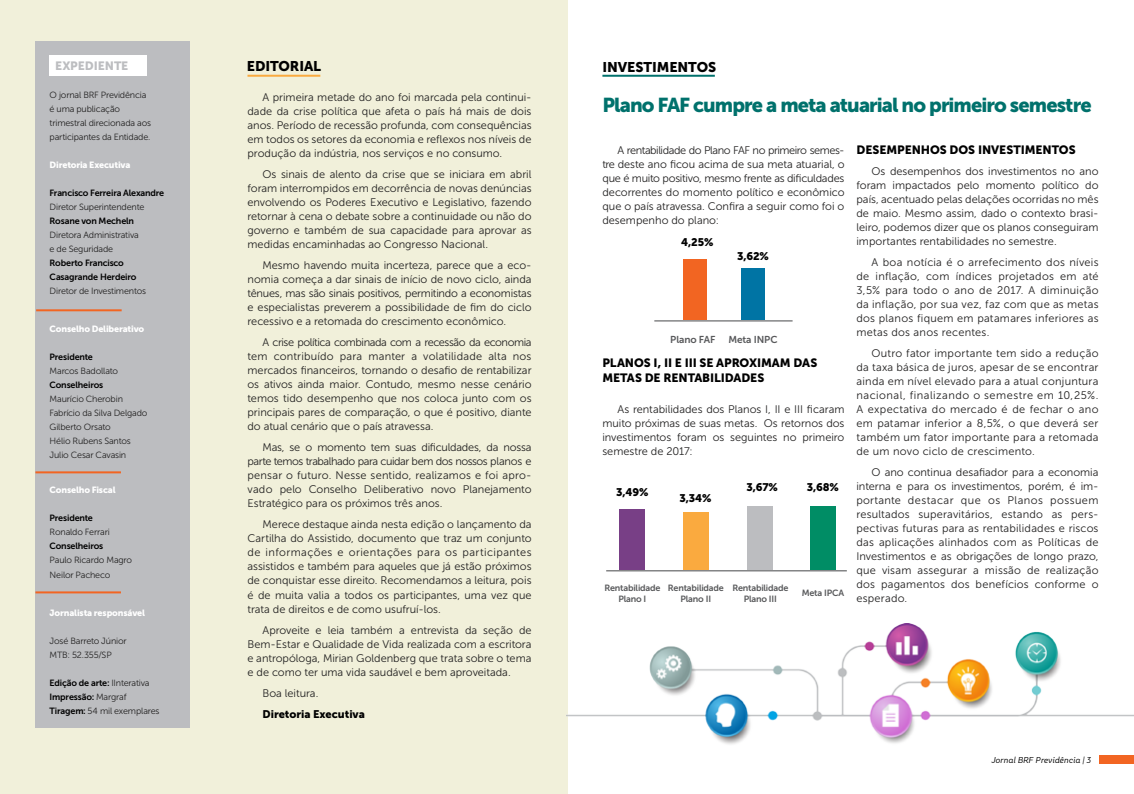
<style>
.page{position:relative;width:1134px;height:794px;background:#fff}
.page>*{position:absolute;margin:0;border:0;box-sizing:border-box;transform-origin:0 0}
.t1{font:20px "Museo Sans 900";letter-spacing:-.045em;color:#00716c}
.t2{font:14px "Museo Sans 900";letter-spacing:-.01em;color:#000}
.t3{font:12px/14.4px "Museo Sans 900";letter-spacing:-.005em;color:#000}
.t4{font:12px "Museo Sans 900";letter-spacing:-.01em;color:#bcbdc0}
.t5{font:11px/14px "Museo Sans 300";color:#222121;text-align:justify}
.t6{font:11px "Museo Sans 900";letter-spacing:-.005em;color:#000}
.t7{font:10px "Museo Sans 700";letter-spacing:-.01em;color:#58595b}
.t8{font:9px/14px "Museo Sans 300";letter-spacing:-.02em;color:#222121}
.t9{font:9px/14px "Museo Sans 700";letter-spacing:-.015em;color:#000}
.t10{font:9px "Museo Sans 900";letter-spacing:-.02em;color:#fff}
.t11{font:9px/10.8px "Museo Sans 700";letter-spacing:-.02em;color:#58595b;text-align:center}
.t12{font:italic 8px "Skola Sans";color:#000}
.s1{font-family:"Museo Sans 300";color:#222121}
.s2{font-family:"Museo Sans 700";color:#000}
</style>
<div class="page">
<div style="left:0;top:0;width:567px;height:794px;background:#f1f0d9"></div>
<div style="left:35px;top:42px;width:154px;height:686px;background:#bcbdc0"></div>
<hr style="left:36px;top:309px;width:86px;height:2px;background:#f26522">
<hr style="left:35px;top:471px;width:86px;height:2px;background:#f26522">
<hr style="left:35px;top:591px;width:86px;height:2px;background:#f26522">
<div style="left:50px;top:55px;width:97px;height:21px;background:#fff"></div>
<hr style="left:247px;top:75px;width:73px;height:2px;background:#faaa3f">
<hr style="left:602px;top:75px;width:113px;height:2px;background:#00716c">
<hr style="left:654px;top:320px;width:138px;height:1px;background:#58595b">
<div style="left:683px;top:259px;width:24px;height:61px;background:#f26522"></div>
<div style="left:741px;top:268px;width:24px;height:52px;background:#0074a4"></div>
<hr style="left:606px;top:570px;width:241px;height:1px;background:#58595b">
<div style="left:620px;top:509px;width:25px;height:61px;background:#783f86"></div>
<div style="left:683px;top:512px;width:25px;height:58px;background:#faaa3f"></div>
<div style="left:748px;top:506px;width:25px;height:64px;background:#bcbdc0"></div>
<div style="left:810px;top:506px;width:25px;height:64px;background:#008d65"></div>
<img style="left:567px;top:623px;width:567px;height:122px">
<div style="left:1099px;top:756px;width:35px;height:8px;background:#f26522"></div>
<p class="t4" style="left:55px;top:59px;width:75px">EXPEDIENTE</p>
<p class="t8" style="left:50px;top:88px;width:103px">O jornal BRF Previdência é uma publicação trimestral direcionada aos participantes da Entidade.</p>
<p class="t10" style="left:50px;top:159px;width:82px">Diretoria Executiva</p>
<p class="t9" style="left:50px;top:186px;width:116px">Francisco Ferreira Alexandre</p>
<p class="t8" style="left:50px;top:200px;width:96px">Diretor Superintendente</p>
<p class="t9" style="left:50px;top:214px;width:86px">Rosane von Mecheln</p>
<p class="t8" style="left:50px;top:228px;width:91px">Diretora Administrativa e de Seguridade</p>
<p class="t9" style="left:50px;top:256px;width:88px">Roberto Francisco<br>Casagrande Herdeiro</p>
<p class="t8" style="left:50px;top:284px;width:98px">Diretor de Investimentos</p>
<p class="t10" style="left:50px;top:324px;width:96px">Conselho Deliberativo</p>
<p class="t9" style="left:50px;top:350px;width:45px">Presidente</p>
<p class="t8" style="left:50px;top:364px;width:70px">Marcos Badollato</p>
<p class="t9" style="left:50px;top:378px;width:55px">Conselheiros</p>
<p class="t8" style="left:50px;top:392px;width:99px">Maurício Cherobin<br>Fabrício da Silva Delgado<br>Gilberto Orsato<br>Hélio Rubens Santos<br>Julio Cesar Cavasin</p>
<p class="t10" style="left:50px;top:485px;width:67px">Conselho Fiscal</p>
<p class="t9" style="left:50px;top:511px;width:45px">Presidente</p>
<p class="t8" style="left:50px;top:525px;width:62px">Ronaldo Ferrari</p>
<p class="t9" style="left:50px;top:539px;width:55px">Conselheiros</p>
<p class="t8" style="left:50px;top:553px;width:84px">Paulo Ricardo Magro<br>Neilor Pacheco</p>
<p class="t10" style="left:50px;top:608px;width:97px">Jornalista responsável</p>
<p class="t8" style="left:50px;top:634px;width:79px">José Barreto Júnior<br>MTB: 52.355/SP</p>
<p class="t9" style="left:50px;top:676px;width:102px">Edição de arte: <span class="s1">IInterativa<br></span>Impressão: <span class="s1">Margraf</span></p>
<p class="t8" style="left:50px;top:704px;width:111px"><span class="s2">Tiragem:</span> 54 mil exemplares</p>
<p class="t2" style="left:247px;top:59px;width:76px">EDITORIAL</p>
<p class="t2" style="left:602px;top:59px;width:115px">INVESTIMENTOS</p>
<h1 class="t1" style="left:602px;top:93px;width:491px">Plano FAF cumpre a meta atuarial no primeiro semestre</h1>
<p class="t5" style="left:602px;top:143px;width:244px;text-indent:15px">A rentabilidade do Plano FAF no primeiro semes&shy;tre deste ano ficou acima de sua meta atuarial, o que é muito positivo, mesmo frente as dificuldades decorrentes do momento político e econômico que o país atravessa. Confira a seguir como foi o desempenho do plano:</p>
<p class="t5" style="left:247px;top:90px;width:286px;text-indent:15px">A primeira metade do ano foi marcada pela continui&shy;dade da crise política que afeta o país há mais de dois anos. Período de recessão profunda, com consequências em todos os setores da economia e reflexos nos níveis de produção da indústria, nos serviços e no consumo.</p>
<p class="t5" style="left:247px;top:168px;width:286px;text-indent:15px">Os sinais de alento da crise que se iniciara em abril foram interrompidos em decorrência de novas denúncias envolvendo os Poderes Executivo e Legislativo, fazendo retornar à cena o debate sobre a continuidade ou não do governo e também de sua capacidade para aprovar as medidas encaminhadas ao Congresso Nacional.</p>
<p class="t5" style="left:247px;top:259px;width:286px;text-indent:15px">Mesmo havendo muita incerteza, parece que a eco&shy;nomia começa a dar sinais de início de novo ciclo, ainda tênues, mas são sinais positivos, permitindo a economistas e especialistas preverem a possibilidade de fim do ciclo recessivo e a retomada do crescimento econômico.</p>
<p class="t5" style="left:247px;top:336px;width:286px;text-indent:15px">A crise política combinada com a recessão da economia tem contribuído para manter a volatilidade alta nos mercados financeiros, tornando o desafio de rentabilizar os ativos ainda maior. Contudo, mesmo nesse cenário temos tido desempenho que nos coloca junto com os principais pares de comparação, o que é positivo, diante do atual cenário que o país atravessa.</p>
<p class="t5" style="left:247px;top:441px;width:286px;text-indent:15px">Mas, se o momento tem suas dificuldades, da nossa parte temos trabalhado para cuidar bem dos nossos planos e pensar o futuro. Nesse sentido, realizamos e foi apro&shy;vado pelo Conselho Deliberativo novo Planejamento Estratégico para os próximos três anos.</p>
<p class="t5" style="left:247px;top:518px;width:286px;text-indent:15px">Merece destaque ainda nesta edição o lançamento da Cartilha do Assistido, documento que traz um conjunto de informações e orientações para os participantes assistidos e também para aqueles que já estão próximos de conquistar esse direito. Recomendamos a leitura, pois é de muita valia a todos os participantes, uma vez que trata de direitos e de como usufruí-los.</p>
<p class="t5" style="left:247px;top:623px;width:286px;text-indent:15px">Aproveite e leia também a entrevista da seção de Bem-Estar e Qualidade de Vida realizada com a escritora e antropóloga, Mirian Goldenberg que trata sobre o tema e de como ter uma vida saudável e bem aproveitada.</p>
<p class="t5" style="left:262px;top:686px;width:57px">Boa leitura.</p>
<p class="t6" style="left:262px;top:707px;width:104px">Diretoria Executiva</p>
<p class="t3" style="left:856px;top:142px;width:221px">DESEMPENHOS DOS INVESTIMENTOS</p>
<p class="t5" style="left:856px;top:164px;width:244px;text-indent:15px">Os desempenhos dos investimentos no ano foram impactados pelo momento político do país, acentuado pelas delações ocorridas no mês de maio. Mesmo assim, dado o contexto brasi&shy;leiro, podemos dizer que os planos conseguiram importantes rentabilidades no semestre.</p>
<p class="t5" style="left:856px;top:255px;width:244px;text-indent:15px">A boa notícia é o arrefecimento dos níveis de inflação, com índices projetados em até 3,5% para todo o ano de 2017. A diminuição da inflação, por sua vez, faz com que as metas dos planos fiquem em patamares inferiores as metas dos anos recentes.</p>
<p class="t5" style="left:856px;top:346px;width:244px;text-indent:15px">Outro fator importante tem sido a redução da taxa básica de juros, apesar de se encontrar ainda em nível elevado para a atual conjuntura nacional, finalizando o semestre em 10,25%.<br>A expectativa do mercado é de fechar o ano em patamar inferior a 8,5%, o que deverá ser também um fator importante para a retomada de um novo ciclo de crescimento.</p>
<p class="t5" style="left:856px;top:465px;width:244px;text-indent:15px">O ano continua desafiador para a economia interna e para os investimentos, porém, é im&shy;portante destacar que os Planos possuem resultados superavitários, estando as pers&shy;pectivas futuras para as rentabilidades e riscos das aplicações alinhados com as Políticas de Investimentos e as obrigações de longo prazo, que visam assegurar a missão de realização dos pagamentos dos benefícios conforme o esperado.</p>
<p class="t6" style="left:681px;top:236px;width:34px">4,25%</p>
<p class="t6" style="left:737px;top:250px;width:33px">3,62%</p>
<p class="t7" style="left:670px;top:334px;width:47px">Plano FAF</p>
<p class="t7" style="left:728px;top:334px;width:51px">Meta INPC</p>
<p class="t3" style="left:602px;top:356px;width:216px">PLANOS I, II E III SE APROXIMAM DAS<br>METAS DE RENTABILIDADES</p>
<p class="t5" style="left:602px;top:402px;width:244px;text-indent:15px">As rentabilidades dos Planos I, II e III ficaram muito próximas de suas metas. Os retornos dos investimentos foram os seguintes no primeiro semestre de 2017:</p>
<p class="t6" style="left:746px;top:481px;width:33px">3,67%</p>
<p class="t6" style="left:807px;top:481px;width:34px">3,68%</p>
<p class="t6" style="left:616px;top:486px;width:34px">3,49%</p>
<p class="t6" style="left:679px;top:491px;width:34px">3,34%</p>
<p class="t11" style="left:604px;top:583px;width:58px">Rentabilidade<br>Plano I</p>
<p class="t11" style="left:732px;top:583px;width:58px">Rentabilidade<br>Plano III</p>
<p class="t11" style="left:802px;top:587px;width:44px">Meta IPCA</p>
<p class="t11" style="left:668px;top:583px;width:58px">Rentabilidade<br>Plano II</p>
<p class="t12" style="left:991px;top:755px;width:101px">Jornal BRF Previdência | 3</p>
</div>
